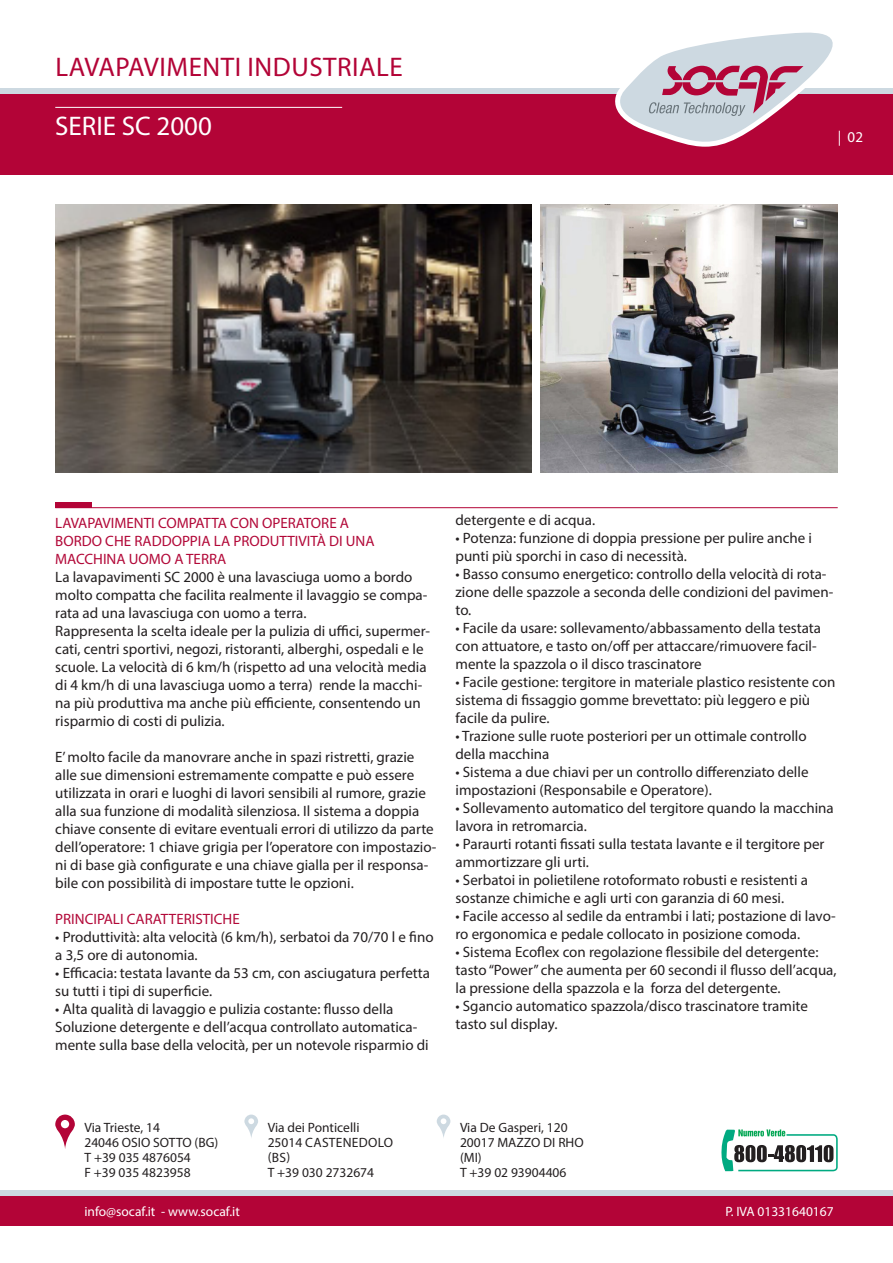
<style>
.page{position:relative;width:893px;height:1263px;background:#fff}
.page>*{position:absolute;margin:0;border:0;box-sizing:border-box;transform-origin:0 0}
.t1{font:27px "Myriad Pro";letter-spacing:.02em;color:#b30437}
.t2{font:27px "Myriad Pro";color:#fff}
.t3{font:15px/18px "Myriad Pro";color:#231f20}
.t4{font:15px/18px "Myriad Pro";color:#b20838}
.t5{font:15px "Myriad Pro";color:#fff}
.t6{font:13.5px/15px "Myriad Pro";color:#231f20}
.t7{font:13.5px "Myriad Pro";color:#fff}
.t8{font:13.5px/15px "Myriad Pro";letter-spacing:.02em;color:#231f20}
</style>
<div class="page">
<div style="left:0;top:94px;width:893px;height:80px;background:#b30437"></div>
<div style="left:0;top:1196px;width:893px;height:29px;background:#b30437"></div>
<div style="left:0;top:88px;width:893px;height:6px;background:#cdd9e1"></div>
<div style="left:0;top:1190px;width:893px;height:6px;background:#cdd9e1"></div>
<hr style="left:55px;top:107px;width:287px;height:1px;background:#fff">
<svg style="left:55px;top:1114px;width:20px;height:35px"></svg>
<svg style="left:244px;top:1114px;width:14px;height:24px"></svg>
<svg style="left:437px;top:1114px;width:13px;height:24px"></svg>
<svg style="left:721px;top:1129px;width:117px;height:42px"></svg>
<img style="left:55px;top:204px;width:476px;height:268px">
<img style="left:540px;top:204px;width:298px;height:268px">
<div style="left:55px;top:502px;width:36px;height:6px;background:#b30437"></div>
<hr style="left:55px;top:507px;width:783px;height:1px;background:#b30437">
<svg style="left:615px;top:32px;width:218px;height:115px"></svg>
<p class="t1" style="left:56px;top:50px;width:349px">LAVAPAVIMENTI INDUSTRIALE</p>
<p class="t2" style="left:55px;top:109px;width:158px">SERIE SC 2000</p>
<p class="t5" style="left:838px;top:128px;width:27px">| 02</p>
<p class="t4" style="left:55px;top:514px;width:321px">LAVAPAVIMENTI COMPATTA CON OPERATORE A<br>BORDO CHE RADDOPPIA LA PRODUTTIVITÀ DI UNA<br>MACCHINA UOMO A TERRA</p>
<p class="t3" style="left:55px;top:568px;width:374px">La lavapavimenti SC 2000 è una lavasciuga uomo a bordo molto compatta che facilita realmente il lavaggio se compa&shy;rata ad una lavasciuga con uomo a terra.</p>
<p class="t3" style="left:55px;top:622px;width:376px">Rappresenta la scelta ideale per la pulizia di uffici, supermer&shy;cati, centri sportivi, negozi, ristoranti, alberghi, ospedali e le scuole. La velocità di 6 km/h (rispetto ad una velocità media di 4 km/h di una lavasciuga uomo a terra) rende la macchi&shy;na più produttiva ma anche più efficiente, consentendo un risparmio di costi di pulizia.</p>
<p class="t3" style="left:55px;top:748px;width:383px">E’ molto facile da manovrare anche in spazi ristretti, grazie alle sue dimensioni estremamente compatte e può essere utilizzata in orari e luoghi di lavori sensibili al rumore, grazie alla sua funzione di modalità silenziosa. Il sistema a doppia chiave consente di evitare eventuali errori di utilizzo da parte dell’operatore: 1 chiave grigia per l’operatore con impostazio&shy;ni di base già configurate e una chiave gialla per il responsa&shy;bile con possibilità di impostare tutte le opzioni.</p>
<p class="t4" style="left:55px;top:910px;width:186px">PRINCIPALI CARATTERISTICHE</p>
<p class="t3" style="left:55px;top:928px;width:380px">• Produttività: alta velocità (6 km/h), serbatoi da 70/70 l e fino a 3,5 ore di autonomia.</p>
<p class="t3" style="left:55px;top:964px;width:376px">• Efficacia: testata lavante da 53 cm, con asciugatura perfetta su tutti i tipi di superficie.</p>
<p class="t3" style="left:55px;top:1000px;width:375px">• Alta qualità di lavaggio e pulizia costante: flusso della<br>Soluzione detergente e dell’acqua controllato automatica&shy;mente sulla base della velocità, per un notevole risparmio di</p>
<p class="t3" style="left:455px;top:510px;width:141px">detergente e di acqua.</p>
<p class="t3" style="left:455px;top:528px;width:358px">• Potenza: funzione di doppia pressione per pulire anche i punti più sporchi in caso di necessità.</p>
<p class="t3" style="left:455px;top:564px;width:379px">• Basso consumo energetico: controllo della velocità di rota&shy;zione delle spazzole a seconda delle condizioni del pavimen&shy;to.</p>
<p class="t3" style="left:455px;top:618px;width:367px">• Facile da usare: sollevamento/abbassamento della testata con attuatore, e tasto on/off per attaccare/rimuovere facil&shy;mente la spazzola o il disco trascinatore</p>
<p class="t3" style="left:455px;top:672px;width:381px">• Facile gestione: tergitore in materiale plastico resistente con sistema di fissaggio gomme brevettato: più leggero e più facile da pulire.</p>
<p class="t3" style="left:455px;top:726px;width:353px">• Trazione sulle ruote posteriori per un ottimale controllo della macchina</p>
<p class="t3" style="left:455px;top:762px;width:355px">• Sistema a due chiavi per un controllo differenziato delle impostazioni (Responsabile e Operatore).</p>
<p class="t3" style="left:455px;top:798px;width:380px">• Sollevamento automatico del tergitore quando la macchina lavora in retromarcia.</p>
<p class="t3" style="left:455px;top:834px;width:370px">• Paraurti rotanti fissati sulla testata lavante e il tergitore per ammortizzare gli urti.</p>
<p class="t3" style="left:455px;top:870px;width:354px">• Serbatoi in polietilene rotoformato robusti e resistenti a sostanze chimiche e agli urti con garanzia di 60 mesi.</p>
<p class="t3" style="left:455px;top:906px;width:382px">• Facile accesso al sedile da entrambi i lati; postazione di lavo&shy;ro ergonomica e pedale collocato in posizione comoda.</p>
<p class="t3" style="left:455px;top:942px;width:383px">• Sistema Ecoflex con regolazione flessibile del detergente: tasto “Power” che aumenta per 60 secondi il flusso dell’acqua, la pressione della spazzola e la forza del detergente.</p>
<p class="t3" style="left:455px;top:996px;width:354px">• Sgancio automatico spazzola/disco trascinatore tramite tasto sul display.</p>
<p class="t6" style="left:84px;top:1120px;width:77px">Via Trieste, 14</p>
<p class="t6" style="left:84px;top:1135px;width:135px">24046 OSIO SOTTO (BG)</p>
<p class="t6" style="left:84px;top:1150px;width:108px">T +39 035 4876054</p>
<p class="t6" style="left:84px;top:1165px;width:108px">F +39 035 4823958</p>
<p class="t6" style="left:268px;top:1120px;width:93px">Via dei Ponticelli</p>
<p class="t8" style="left:268px;top:1135px;width:127px">25014 CASTENEDOLO (BS)</p>
<p class="t6" style="left:268px;top:1165px;width:108px">T +39 030 2732674</p>
<p class="t6" style="left:460px;top:1120px;width:109px">Via De Gasperi, 120</p>
<p class="t6" style="left:460px;top:1135px;width:125px">20017 MAZZO DI RHO (MI)</p>
<p class="t6" style="left:460px;top:1165px;width:108px">T +39 02 93904406</p>
<p class="t7" style="left:84px;top:1202px;width:157px">info@socaf.it - www.socaf.it</p>
<p class="t7" style="left:725px;top:1202px;width:110px">P. IVA 01331640167</p>
</div>
